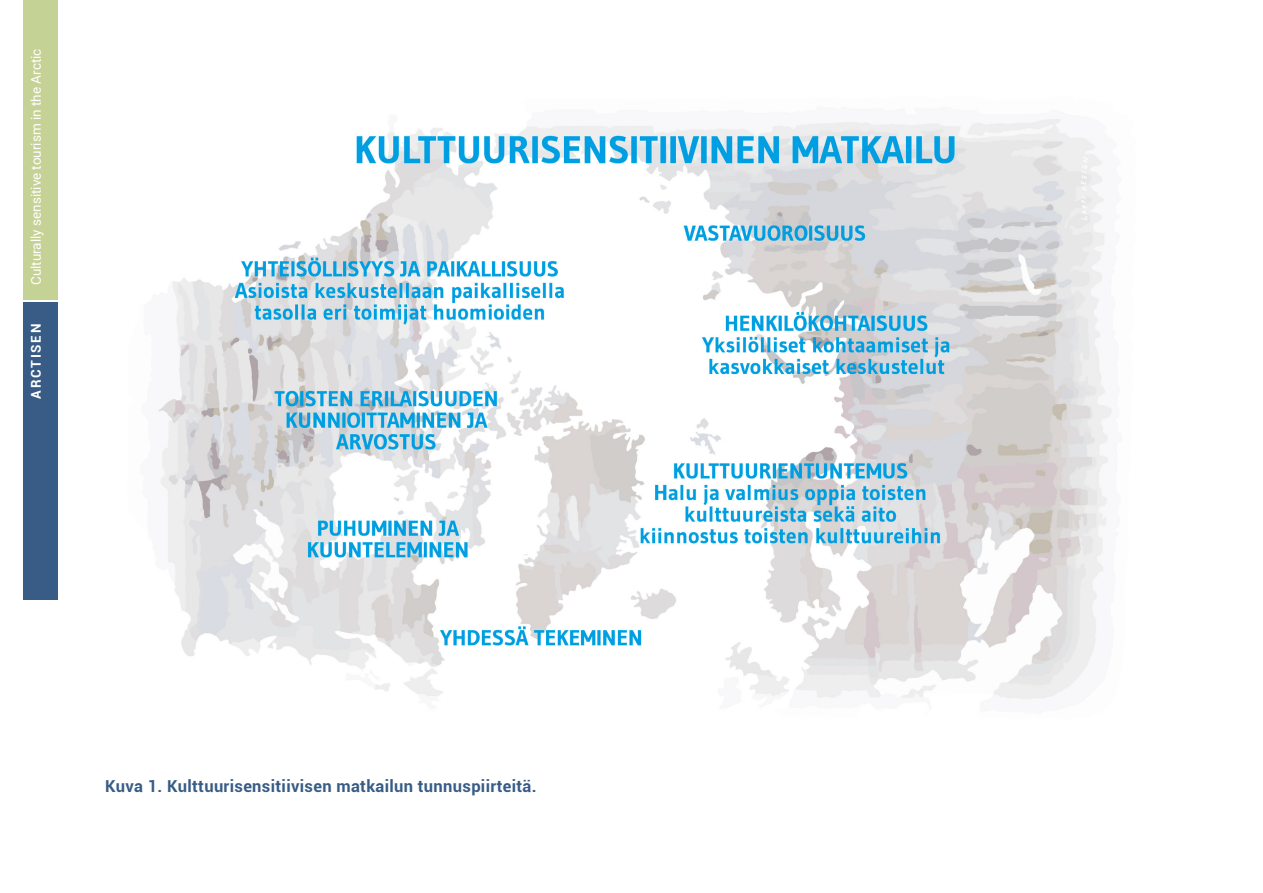
<style>
.page{position:relative;width:1263px;height:893px;background:#fff}
.page>*{position:absolute;margin:0;border:0;box-sizing:border-box;transform-origin:0 0}
.kuvateksti{font:700 16.5px "Roboto";letter-spacing:.02em;color:#385c85}
.t1{font:13.5px "Roboto";color:#fff}
.t2{font:700 13.5px "Roboto";letter-spacing:.13em;color:#fff}
</style>
<div class="page">
<div style="left:23px;top:0;width:35px;height:299px;background:#c5d296"></div>
<div style="left:23px;top:302px;width:35px;height:298px;background:#385c85"></div>
<hr style="left:1262px;top:0;width:1px;height:893px;background:#385c85">
<svg style="left:1262px;top:362px;width:1px;height:448px"></svg>
<img style="left:158px;top:119px;width:954px;height:581px">
<p class="t1" style="left:27px;top:285px;width:238px;rotate:-90deg">Culturally sensitive tourism in the Arctic</p>
<p class="t2" style="left:27px;top:399px;width:76px;rotate:-90deg">ARCTISEN</p>
<p class="kuvateksti" style="left:105px;top:775px;width:433px">Kuva 1. Kulttuurisensitiivisen matkailun tunnuspiirteitä.</p>
</div>
